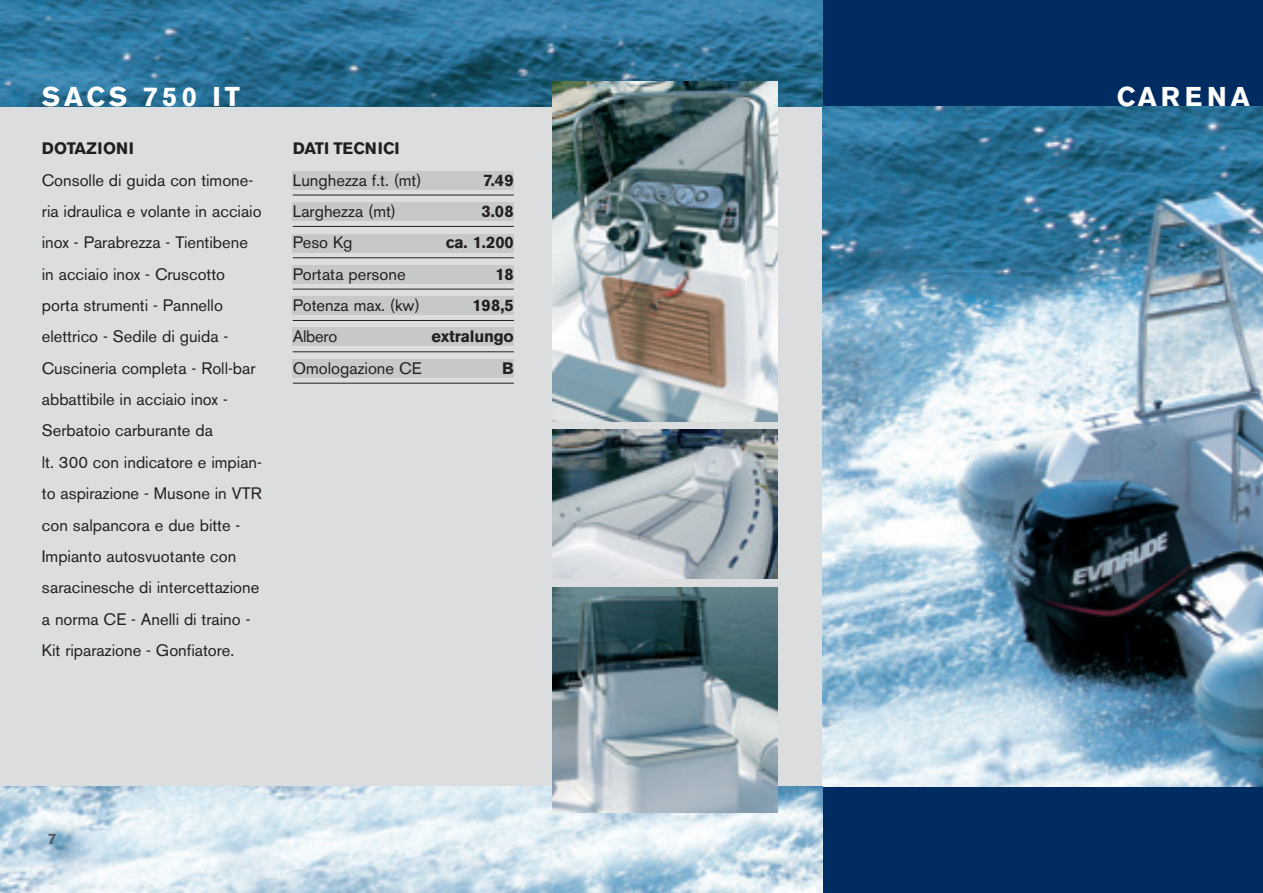
<style>
.page{position:relative;width:1263px;height:893px;background:#fff}
.page>*{position:absolute;margin:0;border:0;box-sizing:border-box;transform-origin:0 0}
.t1{font:700 27px "Akzidenz Grotesk BE";letter-spacing:.14em;color:#fff}
.t2{font:16.5px/31.3px "Akzidenz Grotesk BE";color:#231f20}
.t3{font:700 16.5px "Akzidenz Grotesk BE";color:#231f20}
.t4{font:700 16.5px "Akzidenz Grotesk BE";letter-spacing:.02em;color:#231f20}
.t5{font:700 15px "Akzidenz Grotesk BE";color:#57585a}
</style>
<div class="page">
<div style="left:822px;top:787px;width:440px;height:106px;background:#002c62"></div>
<div style="left:822px;top:0;width:440px;height:107px;background:#002c62"></div>
<div style="left:0;top:85px;width:822px;height:711px;background:#dcdddf"></div>
<div style="left:293px;top:172px;width:221px;height:18px;background:#c7c8ca"></div>
<div style="left:293px;top:202px;width:221px;height:19px;background:#c7c8ca"></div>
<div style="left:293px;top:234px;width:221px;height:18px;background:#c7c8ca"></div>
<div style="left:293px;top:265px;width:221px;height:18px;background:#c7c8ca"></div>
<div style="left:293px;top:296px;width:221px;height:19px;background:#c7c8ca"></div>
<div style="left:293px;top:327px;width:221px;height:19px;background:#c7c8ca"></div>
<div style="left:293px;top:359px;width:221px;height:18px;background:#c7c8ca"></div>
<img style="left:0;top:0;width:822px;height:107px">
<img style="left:552px;top:81px;width:225px;height:340px">
<img style="left:552px;top:430px;width:225px;height:148px">
<img style="left:822px;top:107px;width:440px;height:680px">
<hr style="left:293px;top:195px;width:221px;height:1px;background:#231f20">
<hr style="left:293px;top:226px;width:221px;height:1px;background:#231f20">
<hr style="left:293px;top:257px;width:221px;height:1px;background:#231f20">
<hr style="left:293px;top:289px;width:221px;height:1px;background:#231f20">
<hr style="left:293px;top:320px;width:221px;height:1px;background:#231f20">
<hr style="left:293px;top:351px;width:221px;height:1px;background:#231f20">
<hr style="left:293px;top:383px;width:221px;height:1px;background:#231f20">
<img style="left:0;top:787px;width:822px;height:106px">
<img style="left:552px;top:587px;width:225px;height:225px">
<h1 class="t1" style="left:42px;top:87px;width:199px">SACS 750 IT</h1>
<p class="t4" style="left:42px;top:143px;width:94px">DOTAZIONI</p>
<p class="t2" style="left:42px;top:166px;width:222px">Consolle di guida con timone&shy;ria idraulica e volante in acciaio inox - Parabrezza - Tientibene in acciaio inox - Cruscotto porta strumenti - Pannello elettrico - Sedile di guida -<br>Cuscineria completa - Roll-bar abbattibile in acciaio inox -<br>Serbatoio carburante da<br>lt. 300 con indicatore e impian&shy;to aspirazione - Musone in VTR con salpancora e due bitte -<br>Impianto autosvuotante con saracinesche di intercettazione a norma CE - Anelli di traino -<br>Kit riparazione - Gonfiatore.</p>
<p class="t3" style="left:293px;top:143px;width:108px">DATI TECNICI</p>
<p class="t2" style="left:293px;top:166px;width:130px">Lunghezza f.t. (mt)</p>
<p class="t3" style="left:484px;top:174px;width:32px">7.49</p>
<p class="t2" style="left:293px;top:197px;width:105px">Larghezza (mt)</p>
<p class="t3" style="left:482px;top:205px;width:34px">3.08</p>
<p class="t2" style="left:293px;top:229px;width:61px">Peso Kg</p>
<p class="t3" style="left:446px;top:237px;width:70px">ca. 1.200</p>
<p class="t2" style="left:293px;top:260px;width:114px">Portata persone</p>
<p class="t3" style="left:495px;top:268px;width:20px">18</p>
<p class="t2" style="left:293px;top:291px;width:129px">Potenza max. (kw)</p>
<p class="t3" style="left:472px;top:299px;width:43px">198,5</p>
<p class="t2" style="left:293px;top:323px;width:46px">Albero</p>
<p class="t3" style="left:431px;top:331px;width:84px">extralungo</p>
<p class="t2" style="left:293px;top:354px;width:130px">Omologazione CE</p>
<p class="t3" style="left:502px;top:362px;width:13px">B</p>
<p class="t5" style="left:48px;top:833px;width:10px">7</p>
<h1 class="t1" style="left:1117px;top:87px;width:135px">CARENA</h1>
</div>
